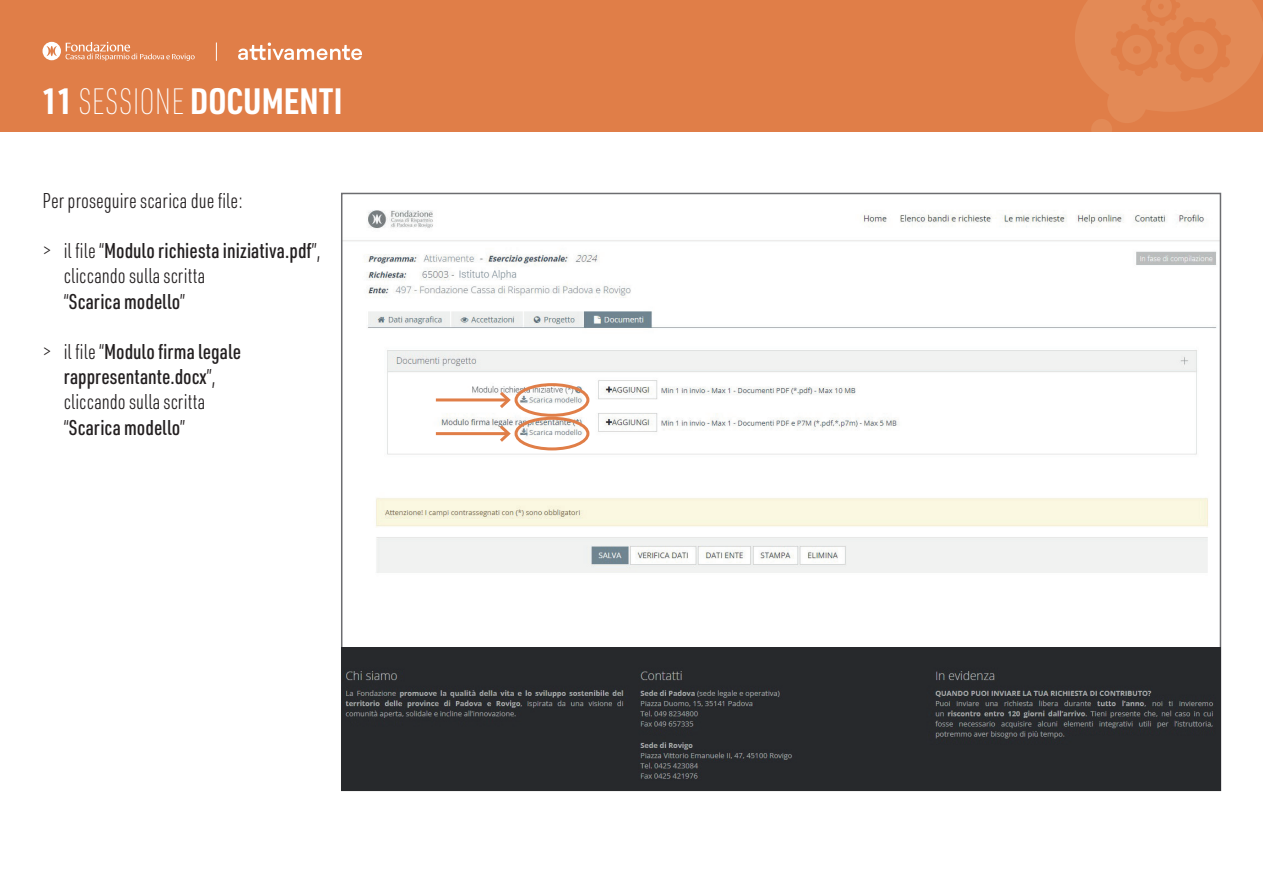
<style>
.page{position:relative;width:1263px;height:893px;background:#fff}
.page>*{position:absolute;margin:0;border:0;box-sizing:border-box;transform-origin:0 0}
.t1{font:700 36px "URWDIN Cond";color:#fff}
.t2{font:500 21px/25.2px "URWDIN Cond";color:#231f20}
.t3{font:300 21px "URWDIN Cond";color:#231f20}
.s1{font-weight:100}
.s2{font-weight:300}
</style>
<div class="page">
<img style="left:344px;top:210px;width:874px;height:363px">
<div style="left:0;top:0;width:1263px;height:131px;background:#e07e48"></div>
<svg style="left:1075px;top:0;width:188px;height:131px"></svg>
<svg style="left:238px;top:43px;width:124px;height:17px"></svg>
<svg style="left:43px;top:42px;width:152px;height:19px"></svg>
<svg style="left:216px;top:43px;width:1px;height:18px"></svg>
<div style="left:514px;top:383px;width:75px;height:34px;border:3px solid #e07e48;border-radius:50%"></div>
<div style="left:514px;top:417px;width:75px;height:33px;border:3px solid #e07e48;border-radius:50%"></div>
<hr style="left:436px;top:398px;width:73px;height:3px;background:#e07e48">
<svg style="left:497px;top:389px;width:16px;height:22px"></svg>
<hr style="left:436px;top:432px;width:73px;height:3px;background:#e07e48">
<svg style="left:497px;top:422px;width:16px;height:23px"></svg>
<img style="left:342px;top:647px;width:878px;height:143px">
<h1 class="t1" style="left:43px;top:77px;width:301px">11 <span class="s1">SESSIONE</span> DOCUMENTI</h1>
<p class="t3" style="left:43px;top:187px;width:202px">Per proseguire scarica due file:</p>
<p class="t2" style="left:64px;top:237px;width:258px;text-indent:-21px"><span class="s2">&gt; il file “</span>Modulo richiesta iniziativa.pdf<span class="s2">”, cliccando sulla scritta<br>“</span>Scarica modello<span class="s2">”</span></p>
<p class="t2" style="left:64px;top:338px;width:179px;text-indent:-21px"><span class="s2">&gt; il file “</span>Modulo firma legale rappresentante.docx<span class="s2">”, cliccando sulla scritta “</span>Scarica modello<span class="s2">”</span></p>
</div>
